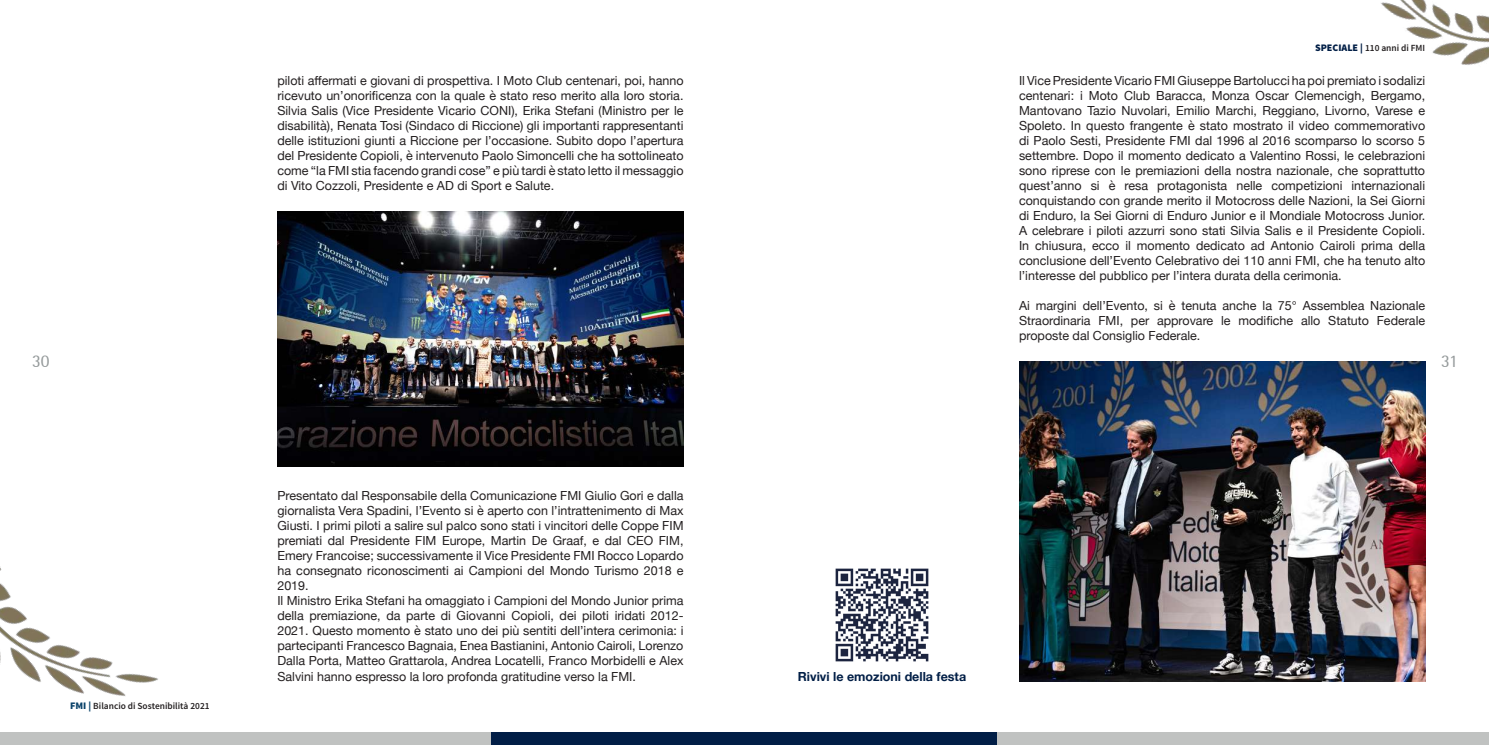
<style>
.page{position:relative;width:1489px;height:745px;background:#fff}
.page>*{position:absolute;margin:0;border:0;box-sizing:border-box;transform-origin:0 0}
.t1{font:17.5px "Libre Semi Sans S Si";color:#94999a}
.t2{font:12.5px/15px "Helvetica Neue";color:#231f20;text-align:justify}
.t3{font:700 12.5px "Helvetica Neue";color:#011e46}
.t4{font:600 9.38px "Source Sans Pro";color:#231f20}
.s1{font-weight:900;font-size:10px;color:#0a4269}
.s2{font-weight:900;font-size:10px;color:#011e46}
</style>
<div class="page">
<div style="left:997px;top:732px;width:491px;height:12px;background:#c0c2c1"></div>
<img style="left:1019px;top:361px;width:405px;height:319px">
<img style="left:835px;top:568px;width:93px;height:93px">
<img style="left:1381px;top:0;width:107px;height:65px">
<div style="left:0;top:732px;width:493px;height:12px;background:#c0c2c1"></div>
<div style="left:491px;top:732px;width:506px;height:12px;background:#011e46"></div>
<img style="left:277px;top:211px;width:406px;height:255px">
<img style="left:0;top:567px;width:158px;height:129px">
<h1 class="t1" style="left:32px;top:350px;width:19px">30</h1>
<p class="t4" style="left:70px;top:699px;width:141px"><span class="s1">FMI |</span> Bilancio di Sostenibilità 2021</p>
<p class="t2" style="left:277px;top:73px;width:407px">piloti affermati e giovani di prospettiva. I Moto Club centenari, poi, hanno ricevuto un’onorificenza con la quale è stato reso merito alla loro storia.<br>Silvia Salis (Vice Presidente Vicario CONI), Erika Stefani (Ministro per le disabilità), Renata Tosi (Sindaco di Riccione) gli importanti rappresentanti delle istituzioni giunti a Riccione per l’occasione. Subito dopo l’apertura del Presidente Copioli, è intervenuto Paolo Simoncelli che ha sottolineato come “la FMI stia facendo grandi cose” e più tardi è stato letto il messaggio di Vito Cozzoli, Presidente e AD di Sport e Salute.</p>
<p class="t2" style="left:277px;top:488px;width:407px;text-align:left">Presentato dal Responsabile della Comunicazione FMI Giulio Gori e dalla giornalista Vera Spadini, l’Evento si è aperto con l’intrattenimento di Max Giusti. I primi piloti a salire sul palco sono stati i vincitori delle Coppe FIM premiati dal Presidente FIM Europe, Martin De Graaf, e dal CEO FIM, Emery Francoise; successivamente il Vice Presidente FMI Rocco Lopardo ha consegnato riconoscimenti ai Campioni del Mondo Turismo 2018 e 2019.<br>Il Ministro Erika Stefani ha omaggiato i Campioni del Mondo Junior prima della premiazione, da parte di Giovanni Copioli, dei piloti iridati 2012- 2021. Questo momento è stato uno dei più sentiti dell’intera cerimonia: i partecipanti Francesco Bagnaia, Enea Bastianini, Antonio Cairoli, Lorenzo Dalla Porta, Matteo Grattarola, Andrea Locatelli, Franco Morbidelli e Alex Salvini hanno espresso la loro profonda gratitudine verso la FMI.</p>
<p class="t4" style="left:1314px;top:42px;width:112px"><span class="s2">SPECIALE |</span> 110 anni di FMI</p>
<p class="t2" style="left:1019px;top:73px;width:407px">Il Vice Presidente Vicario FMI Giuseppe Bartolucci ha poi premiato i sodalizi centenari: i Moto Club Baracca, Monza Oscar Clemencigh, Bergamo, Mantovano Tazio Nuvolari, Emilio Marchi, Reggiano, Livorno, Varese e Spoleto. In questo frangente è stato mostrato il video commemorativo di Paolo Sesti, Presidente FMI dal 1996 al 2016 scomparso lo scorso 5 settembre. Dopo il momento dedicato a Valentino Rossi, le celebrazioni sono riprese con le premiazioni della nostra nazionale, che soprattutto quest’anno si è resa protagonista nelle competizioni internazionali conquistando con grande merito il Motocross delle Nazioni, la Sei Giorni di Enduro, la Sei Giorni di Enduro Junior e il Mondiale Motocross Junior.<br>A celebrare i piloti azzurri sono stati Silvia Salis e il Presidente Copioli.<br>In chiusura, ecco il momento dedicato ad Antonio Cairoli prima della conclusione dell’Evento Celebrativo dei 110 anni FMI, che ha tenuto alto l’interesse del pubblico per l’intera durata della cerimonia.</p>
<p class="t2" style="left:1019px;top:298px;width:407px">Ai margini dell’Evento, si è tenuta anche la 75° Assemblea Nazionale Straordinaria FMI, per approvare le modifiche allo Statuto Federale proposte dal Consiglio Federale.</p>
<h1 class="t1" style="left:1440px;top:350px;width:18px">31</h1>
<p class="t3" style="left:798px;top:666px;width:170px">Rivivi le emozioni della festa</p>
</div>
